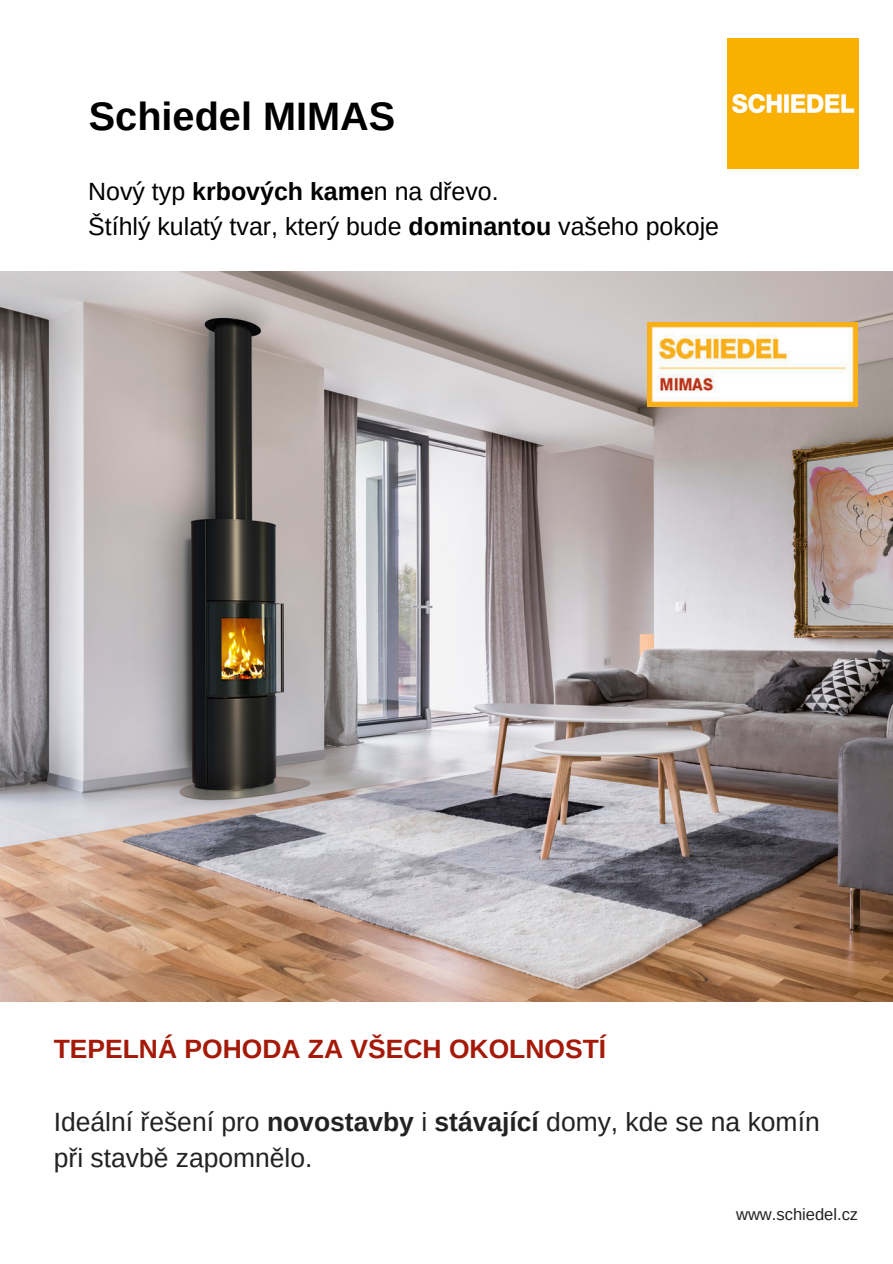
<style>
.page{position:relative;width:893px;height:1264px;background:#fff}
.page>*{position:absolute;margin:0;border:0;box-sizing:border-box;transform-origin:0 0}
.t1{font:700 39.6px "Arimo";color:#000}
.t2{font:26.4px/36px "Arimo";color:#222}
.t3{font:700 26.4px "Arimo";color:#a51908}
.t4{font:24.9px/34.8px "Arimo";color:#000}
.t5{font:16.5px "Arimo";color:#222}
.s1{font-weight:700}
</style>
<div class="page">
<img style="left:727px;top:38px;width:131px;height:131px">
<img style="left:0;top:271px;width:892px;height:730px">
<img style="left:647px;top:322px;width:210px;height:84px">
<h1 class="t1" style="left:89px;top:94px;width:308px">Schiedel MIMAS</h1>
<p class="t4" style="left:88px;top:174px;width:632px">Nový typ <span class="s1">krbových kame</span>n na dřevo.<br>Štíhlý kulatý tvar, který bude <span class="s1">dominantou</span> vašeho pokoje</p>
<p class="t3" style="left:54px;top:1034px;width:554px">TEPELNÁ POHODA ZA VŠECH OKOLNOSTÍ</p>
<p class="t2" style="left:54px;top:1103px;width:767px">Ideální řešení pro <span class="s1">novostavby</span> i <span class="s1">stávající</span> domy, kde se na komín při stavbě zapomnělo.</p>
<p class="t5" style="left:736px;top:1205px;width:124px">www.schiedel.cz</p>
</div>
